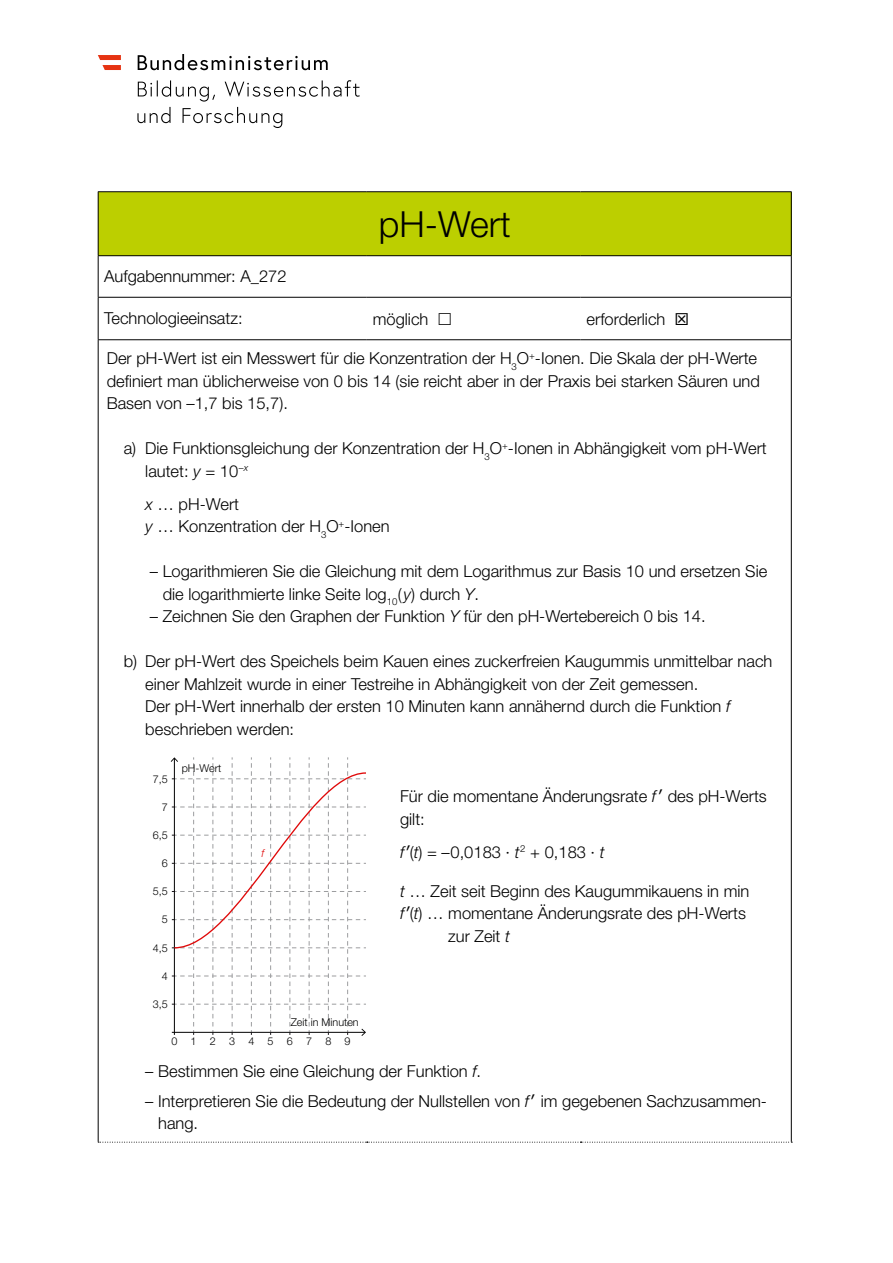
<style>
.page{position:relative;width:893px;height:1263px;background:#fff}
.page>*{position:absolute;margin:0;border:0;box-sizing:border-box;transform-origin:0 0}
.t1{font:300 36px "Helvetica Neue LT Std";color:#000}
.t2{font:300 16.5px/22.5px "Helvetica Neue LT Std";color:#000}
.t3{font:300 10.8px/19.5px "Helvetica Neue LT Std";color:#000}
.t4{font:italic 300 10.8px "Helvetica Neue LT Std";color:#e00a0a}
.s1{font-style:italic}
.s2{font-family:"Lucida Sans Unicode";font-weight:400}
</style>
<div class="page">
<svg style="left:137px;top:80px;width:223px;height:48px"></svg>
<svg style="left:138px;top:54px;width:190px;height:16px"></svg>
<svg style="left:98px;top:55px;width:23px;height:15px"></svg>
<div style="left:98px;top:192px;width:693px;height:64px;background:#bccf00"></div>
<hr style="left:98px;top:191px;width:269px;height:1px;background:#000">
<hr style="left:98px;top:192px;width:1px;height:63px;background:#000">
<hr style="left:367px;top:191px;width:214px;height:1px;background:#000">
<hr style="left:581px;top:191px;width:211px;height:1px;background:#000">
<hr style="left:791px;top:192px;width:1px;height:63px;background:#000">
<hr style="left:98px;top:256px;width:1px;height:41px;background:#000">
<hr style="left:791px;top:256px;width:1px;height:41px;background:#000">
<hr style="left:98px;top:298px;width:1px;height:41px;background:#000">
<hr style="left:791px;top:298px;width:1px;height:41px;background:#000">
<hr style="left:98px;top:255px;width:269px;height:1px;background:#000">
<hr style="left:367px;top:255px;width:214px;height:1px;background:#000">
<hr style="left:581px;top:255px;width:211px;height:1px;background:#000">
<hr style="left:98px;top:297px;width:269px;height:1px;background:#000">
<hr style="left:367px;top:297px;width:214px;height:1px;background:#000">
<hr style="left:581px;top:297px;width:211px;height:1px;background:#000">
<hr style="left:98px;top:339px;width:269px;height:1px;background:#000">
<hr style="left:98px;top:340px;width:1px;height:802px;background:#000">
<hr style="left:367px;top:339px;width:214px;height:1px;background:#000">
<hr style="left:581px;top:339px;width:211px;height:1px;background:#000">
<hr style="left:791px;top:340px;width:1px;height:802px;background:#000">
<svg style="left:98px;top:1142px;width:694px;height:1px"></svg>
<svg style="left:171px;top:757px;width:195px;height:279px"></svg>
<h1 class="t1" style="left:379px;top:202px;width:134px">pH-Wert</h1>
<p class="t2" style="left:104px;top:265px;width:184px">Aufgabennummer: A_272</p>
<p class="t2" style="left:104px;top:306px;width:140px">Technologieeinsatz:</p>
<p class="t2" style="left:373px;top:307px;width:57px">möglich</p>
<p class="t2" style="left:587px;top:307px;width:80px">erforderlich</p>
<p class="t2" style="left:107px;top:347px;width:655px">Der pH-Wert ist ein Messwert für die Konzentration der H<sub>3</sub>O<sup>+</sup>-Ionen. Die Skala der pH-Werte definiert man üblicherweise von 0 bis 14 (sie reicht aber in der Praxis bei starken Säuren und<br>Basen von –1,7 bis 15,7).</p>
<p class="t2" style="left:145px;top:437px;width:623px;text-indent:-22px">a) Die Funktionsgleichung der Konzentration der H<sub>3</sub>O<sup>+</sup>-Ionen in Abhängigkeit vom pH-Wert lautet: <span class="s1">y</span> = 10<sup>–</sup><sup>x</sup></p>
<p class="t2" style="left:145px;top:492px;width:246px"><span class="s1">x</span> … pH-Wert<br><span class="s1">y</span> … Konzentration der H<sub>3</sub>O<sup>+</sup>-Ionen</p>
<p class="t2" style="left:163px;top:560px;width:606px;text-indent:-13px">– Logarithmieren Sie die Gleichung mit dem Logarithmus zur Basis 10 und ersetzen Sie die logarithmierte linke Seite log<sub>10</sub>(<span class="s1">y</span>) durch <span class="s1">Y</span>.</p>
<p class="t2" style="left:150px;top:605px;width:557px">– Zeichnen Sie den Graphen der Funktion <span class="s1">Y</span> für den pH-Wertebereich 0 bis 14.</p>
<p class="t2" style="left:145px;top:650px;width:629px;text-indent:-22px">b) Der pH-Wert des Speichels beim Kauen eines zuckerfreien Kaugummis unmittelbar nach einer Mahlzeit wurde in einer Testreihe in Abhängigkeit von der Zeit gemessen.<br>Der pH-Wert innerhalb der ersten 10 Minuten kann annähernd durch die Funktion <span class="s1">f </span>beschrieben werden:</p>
<p class="t3" style="left:182px;top:758px;width:41px">pH-Wert</p>
<p class="t3" style="left:153px;top:769px;width:17px">7,5</p>
<p class="t3" style="left:162px;top:797px;width:8px">7</p>
<p class="t3" style="left:153px;top:825px;width:17px">6,5</p>
<p class="t3" style="left:162px;top:853px;width:8px">6</p>
<p class="t3" style="left:153px;top:881px;width:17px">5,5</p>
<p class="t3" style="left:162px;top:909px;width:8px">5</p>
<p class="t3" style="left:153px;top:938px;width:17px">4,5</p>
<p class="t3" style="left:162px;top:966px;width:8px">4</p>
<p class="t3" style="left:153px;top:994px;width:17px">3,5</p>
<p class="t4" style="left:262px;top:846px;width:4px">f</p>
<p class="t3" style="left:171px;top:1012px;width:189px;text-indent:119px">Zeit in Minuten<br>0123456789</p>
<p class="t2" style="left:400px;top:785px;width:368px">Für die momentane Änderungsrate <span class="s1">f</span><span class="s2">′</span> des pH-Werts gilt:</p>
<p class="t2" style="left:400px;top:840px;width:206px"><span class="s1">f</span><span class="s2">′</span>(<span class="s1">t</span>) = –0,0183 ∙ <span class="s1">t</span><sup>2</sup> + 0,183 ∙ <span class="s1">t</span></p>
<p class="t2" style="left:400px;top:879px;width:351px"><span class="s1">t</span> … Zeit seit Beginn des Kaugummikauens in min</p>
<p class="t2" style="left:400px;top:902px;width:347px"><span class="s1">f</span><span class="s2">′</span>(<span class="s1">t</span>) … momentane Änderungsrate des pH-Werts</p>
<p class="t2" style="left:448px;top:924px;width:63px">zur Zeit <span class="s1">t</span></p>
<p class="t2" style="left:145px;top:1059px;width:337px">– Bestimmen Sie eine Gleichung der Funktion <span class="s1">f</span>.</p>
<p class="t2" style="left:158px;top:1089px;width:610px;text-indent:-13px">– Interpretieren Sie die Bedeutung der Nullstellen von <span class="s1">f</span><span class="s2">′</span> im gegebenen Sachzusammen&shy;hang.</p>
</div>
